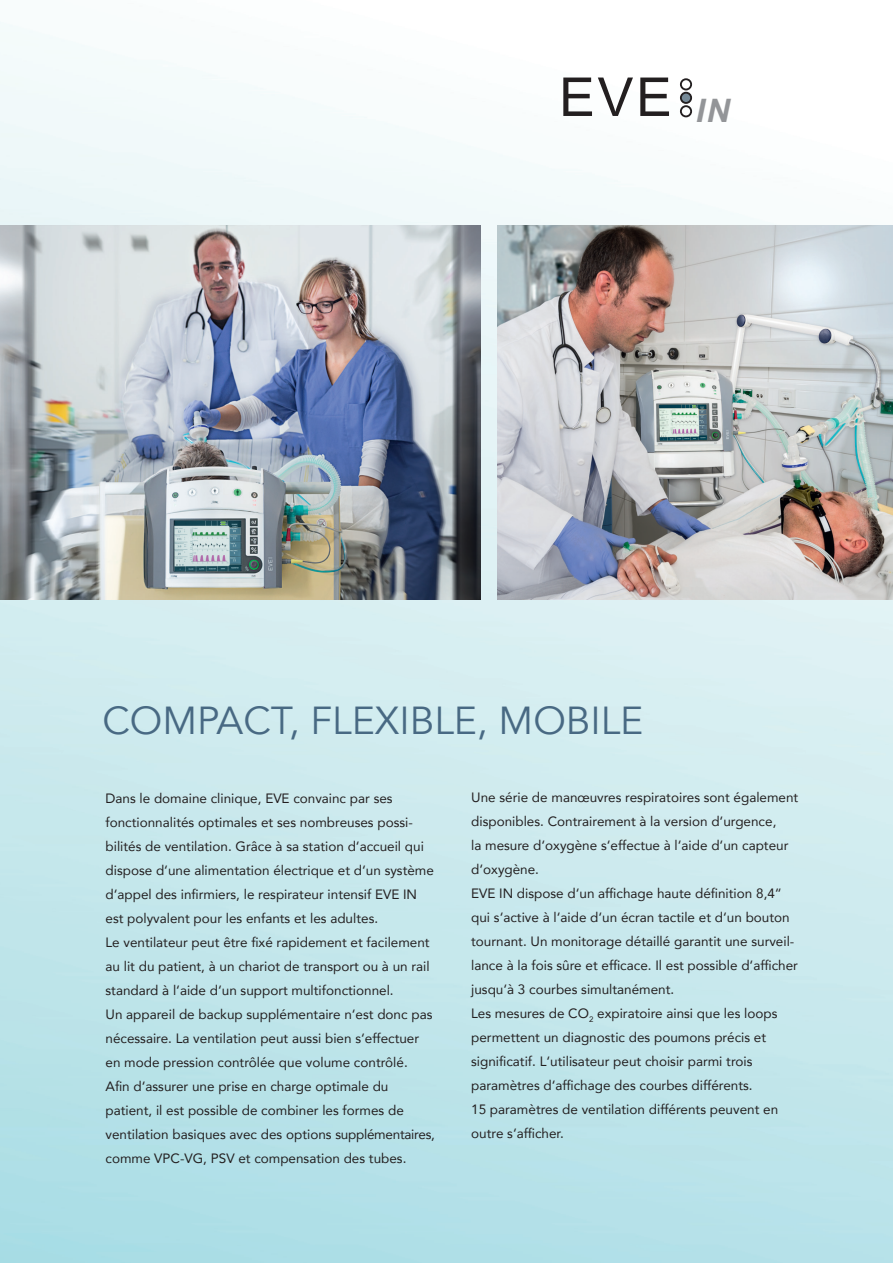
<style>
.page{position:relative;width:893px;height:1263px;background:#fff}
.page>*{position:absolute;margin:0;border:0;box-sizing:border-box;transform-origin:0 0}
.t1{font:53.7px "Arial";color:#231f20}
.Head_Avenir_28pt{font:39px "Avenir";color:#486983}
.t2{font:italic 700 32.4px "Arial";color:#939598}
.t3{font:13.5px/24px "Avenir";color:#231f20}
</style>
<div class="page">
<img style="left:0;top:22px;width:893px;height:1241px">
<img style="left:498px;top:225px;width:395px;height:375px">
<img style="left:0;top:225px;width:480px;height:375px">
<div style="left:680px;top:78px;width:12px;height:12px;border:2px solid #231f20;border-radius:50%"></div>
<div style="left:681px;top:93px;width:10px;height:10px;background:#768a98;border-radius:50%"></div>
<div style="left:680px;top:92px;width:12px;height:12px;border:2px solid #231f20;border-radius:50%"></div>
<div style="left:680px;top:105px;width:12px;height:12px;border:2px solid #231f20;border-radius:50%"></div>
<p class="t1" style="left:559px;top:62px;width:114px">EVE</p>
<p class="t2" style="left:696px;top:90px;width:35px">IN</p>
<p class="Head_Avenir_28pt" style="left:102px;top:697px;width:542px">COMPACT, FLEXIBLE, MOBILE</p>
<p class="t3" style="left:106px;top:786px;width:289px">Dans le domaine clinique, EVE convainc par ses</p>
<p class="t3" style="left:106px;top:810px;width:330px">fonctionnalités optimales et ses nombreuses possi&shy;bilités de ventilation. Grâce à sa station d‘accueil qui dispose d‘une alimentation électrique et d‘un système d‘appel des infirmiers, le respirateur intensif EVE IN est polyvalent pour les enfants et les adultes.</p>
<p class="t3" style="left:106px;top:930px;width:326px;text-align:justify">Le ventilateur peut être fixé rapidement et facilement au lit du patient, à un chariot de transport ou à un rail standard à l‘aide d‘un support multifonctionnel.</p>
<p class="t3" style="left:106px;top:1002px;width:328px">Un appareil de backup supplémentaire n‘est donc pas nécessaire. La ventilation peut aussi bien s‘effectuer en mode pression contrôlée que volume contrôlé.</p>
<p class="t3" style="left:106px;top:1074px;width:284px">Afin d‘assurer une prise en charge optimale du</p>
<p class="t3" style="left:106px;top:1098px;width:331px">patient, il est possible de combiner les formes de ventilation basiques avec des options supplémentaires, comme VPC-VG, PSV et compensation des tubes.</p>
<p class="t3" style="left:471px;top:785px;width:329px">Une série de manœuvres respiratoires sont également disponibles. Contrairement à la version d‘urgence,</p>
<p class="t3" style="left:471px;top:833px;width:319px">la mesure d‘oxygène s‘effectue à l‘aide d‘un capteur d‘oxygène.</p>
<p class="t3" style="left:471px;top:881px;width:328px">EVE IN dispose d‘un affichage haute définition 8,4“ qui s‘active à l‘aide d‘un écran tactile et d‘un bouton tournant. Un monitorage détaillé garantit une surveil&shy;lance à la fois sûre et efficace. Il est possible d‘afficher jusqu‘à 3 courbes simultanément.</p>
<p class="t3" style="left:471px;top:1001px;width:308px">Les mesures de CO<sub>2</sub> expiratoire ainsi que les loops permettent un diagnostic des poumons précis et</p>
<p class="t3" style="left:471px;top:1049px;width:283px">significatif. L‘utilisateur peut choisir parmi trois</p>
<p class="t3" style="left:471px;top:1073px;width:283px">paramètres d‘affichage des courbes différents.</p>
<p class="t3" style="left:471px;top:1097px;width:308px">15 paramètres de ventilation différents peuvent en outre s‘afficher.</p>
</div>
